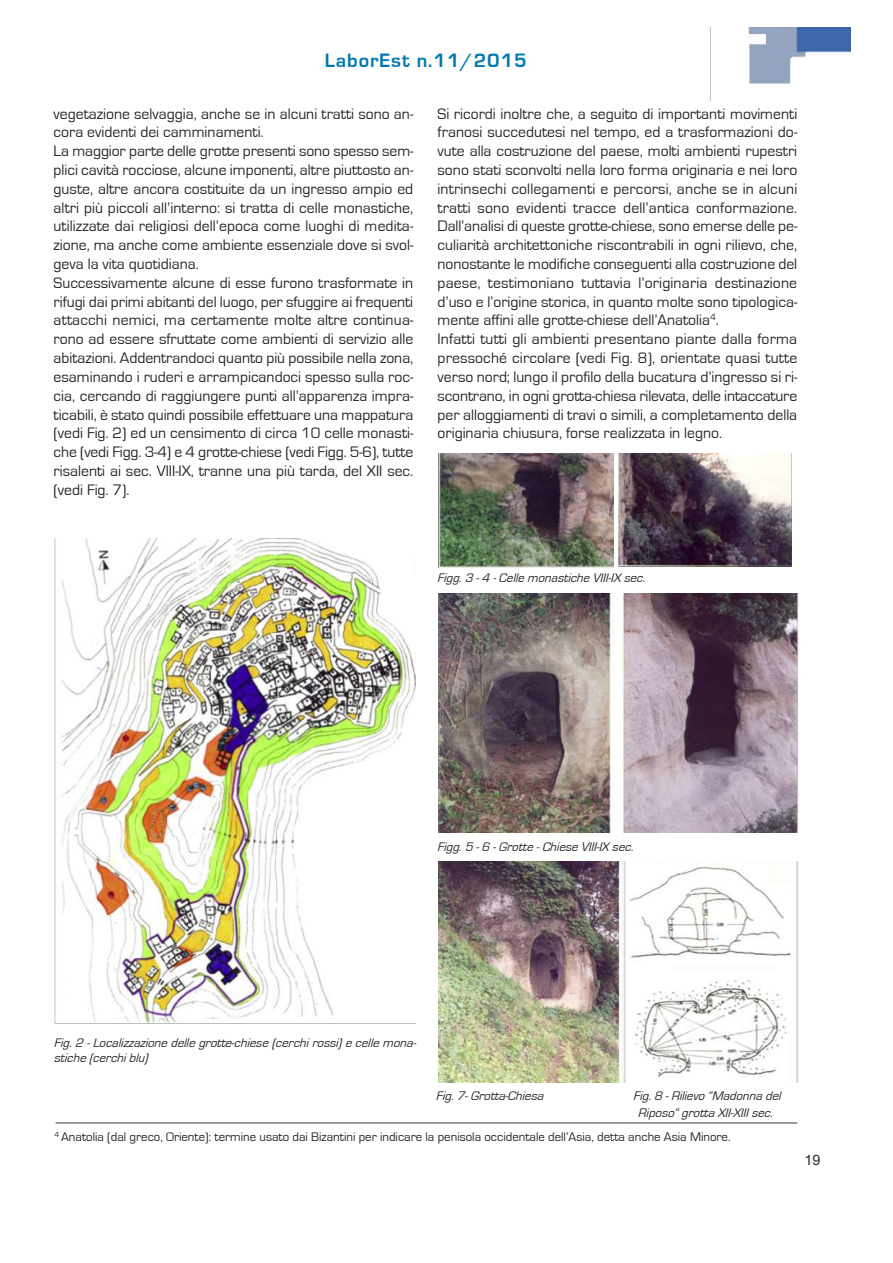
<style>
.page{position:relative;width:893px;height:1263px;background:#fff}
.page>*{position:absolute;margin:0;border:0;box-sizing:border-box;transform-origin:0 0}
.t1{font:700 19.95px "Eurostile";letter-spacing:.05em;color:#0078b0}
.t2{font:15.75px/18.8px "Eurostile";color:#272729}
.t3{font:14.25px "Arial";color:#272729}
.t4{font:italic 12.9px/15.5px "Eurostile";color:#272729}
.t5{font:12.9px "Eurostile";color:#272729}
</style>
<div class="page">
<img style="left:748px;top:27px;width:102px;height:57px">
<img style="left:54px;top:538px;width:361px;height:486px">
<img style="left:438px;top:454px;width:175px;height:113px">
<img style="left:618px;top:454px;width:174px;height:113px">
<img style="left:438px;top:594px;width:360px;height:238px">
<img style="left:438px;top:862px;width:360px;height:221px">
<svg style="left:55px;top:1122px;width:743px;height:2px"></svg>
<p class="t1" style="left:324px;top:51px;width:204px">LaborEst n.11/2015</p>
<p class="t2" style="left:54px;top:104px;width:361px">vegetazione selvaggia, anche se in alcuni tratti sono an&shy;cora evidenti dei camminamenti.<br>La maggior parte delle grotte presenti sono spesso sem&shy;plici cavità rocciose, alcune imponenti, altre piuttosto an&shy;guste, altre ancora costituite da un ingresso ampio ed altri più piccoli all’interno: si tratta di celle monastiche, utilizzate dai religiosi dell’epoca come luoghi di medita&shy;zione, ma anche come ambiente essenziale dove si svol&shy;geva la vita quotidiana.<br>Successivamente alcune di esse furono trasformate in rifugi dai primi abitanti del luogo, per sfuggire ai frequenti attacchi nemici, ma certamente molte altre continua&shy;rono ad essere sfruttate come ambienti di servizio alle abitazioni. Addentrandoci quanto più possibile nella zona, esaminando i ruderi e arrampicandoci spesso sulla roc&shy;cia, cercando di raggiungere punti all’apparenza impra&shy;ticabili, è stato quindi possibile effettuare una mappatura (vedi Fig. 2) ed un censimento di circa 10 celle monasti&shy;che (vedi Figg. 3-4) e 4 grotte-chiese (vedi Figg. 5-6), tutte risalenti ai sec. VIII-IX, tranne una più tarda, del XII sec. (vedi Fig. 7).</p>
<p class="t2" style="left:437px;top:104px;width:361px">Si ricordi inoltre che, a seguito di importanti movimenti franosi succedutesi nel tempo, ed a trasformazioni do&shy;vute alla costruzione del paese, molti ambienti rupestri sono stati sconvolti nella loro forma originaria e nei loro intrinsechi collegamenti e percorsi, anche se in alcuni tratti sono evidenti tracce dell’antica conformazione.<br>Dall’analisi di queste grotte-chiese, sono emerse delle pe&shy;culiarità architettoniche riscontrabili in ogni rilievo, che, nonostante le modifiche conseguenti alla costruzione del paese, testimoniano tuttavia l’originaria destinazione d’uso e l’origine storica, in quanto molte sono tipologica&shy;mente affini alle grotte-chiese dell’Anatolia<sup>4</sup>.<br>Infatti tutti gli ambienti presentano piante dalla forma pressoché circolare (vedi Fig. 8), orientate quasi tutte verso nord; lungo il profilo della bucatura d’ingresso si ri&shy;scontrano, in ogni grotta-chiesa rilevata, delle intaccature per alloggiamenti di travi o simili, a completamento della originaria chiusura, forse realizzata in legno.</p>
<p class="t4" style="left:437px;top:570px;width:212px">Figg.3 -4 -Celle monastiche VIII-IX sec.</p>
<p class="t4" style="left:437px;top:840px;width:201px">Figg.5 -6 -Grotte -Chiese VIII-IX sec.</p>
<p class="t4" style="left:54px;top:1035px;width:366px">Fig.2 -Localizzazione delle grotte-chiese (cerchirossi)e celle mona&shy;stiche (cerchiblu)</p>
<p class="t4" style="left:436px;top:1088px;width:112px">Fig.7-Grotta-Chiesa</p>
<p class="t4" style="left:633px;top:1087px;width:152px;line-height:17.2px;text-align:center">Fig.8 -Rilievo “Madonna del<br>Riposo”grotta XII-XIIIsec.</p>
<p class="t5" style="left:54px;top:1131px;width:677px"><sup>4</sup> Anatolia (dal greco, Oriente): termine usato dai Bizantini per indicare la penisola occidentale dell’Asia, detta anche Asia Minore.</p>
<p class="t3" style="left:804px;top:1152px;width:17px">19</p>
</div>
